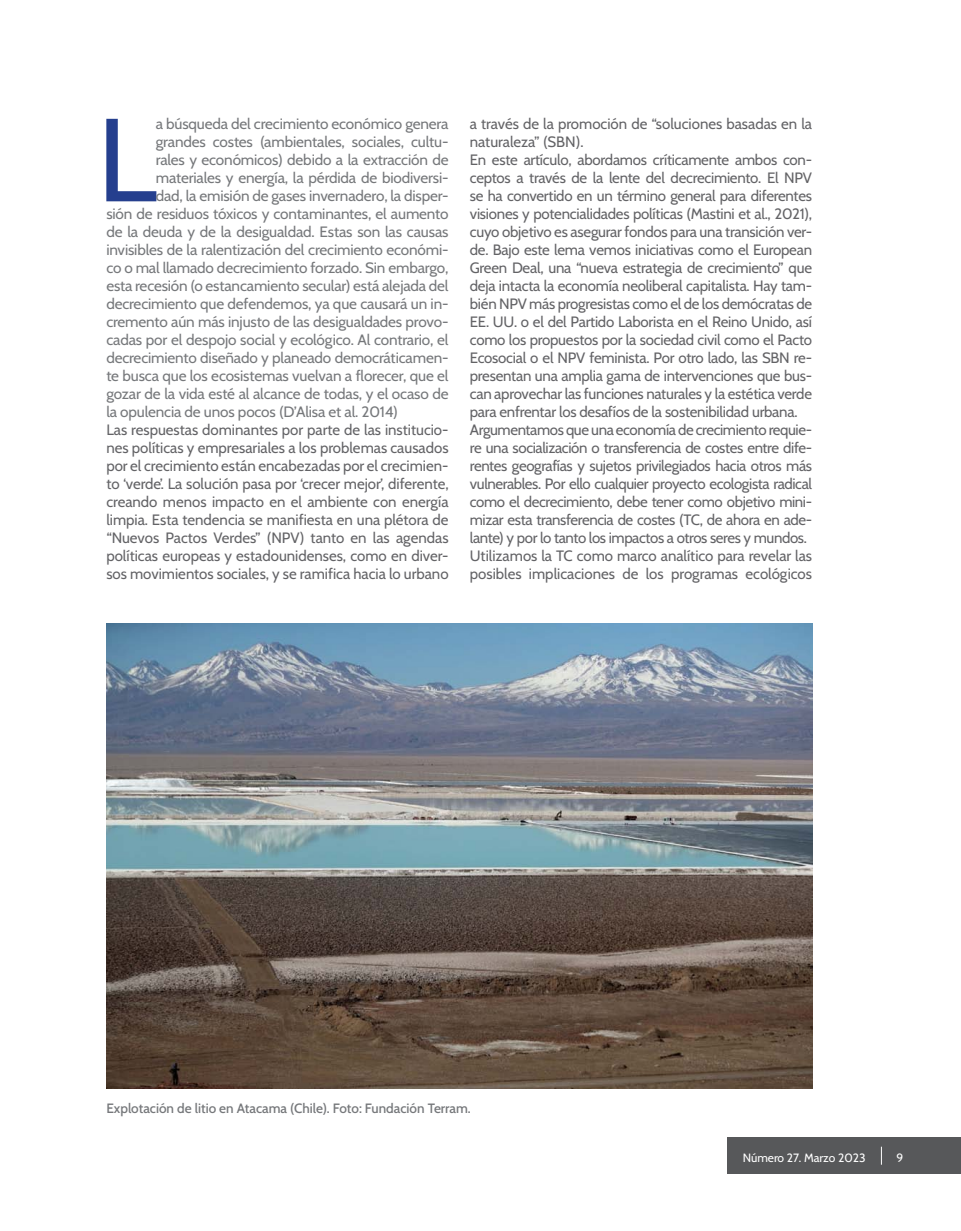
<style>
.page{position:relative;width:961px;height:1231px;background:#fff}
.page>*{position:absolute;margin:0;border:0;box-sizing:border-box;transform-origin:0 0}
.t1{font:117.9px "Cabin";color:#253f8e}
.t2{font:15px/18px "Cabin";letter-spacing:-.015em;color:#636366;text-align:justify}
.t3{font:15px "Cabin";letter-spacing:-.01em;color:#76787b}
.t4{font:500 13.5px "Cabin";color:#76787b}
.t5{font:12px "Cabin";color:#fff}
</style>
<div class="page">
<div style="left:727px;top:1137px;width:234px;height:36px;background:#57585a"></div>
<svg style="left:881px;top:1146px;width:1px;height:18px"></svg>
<img style="left:106px;top:623px;width:706px;height:465px">
<h1 class="t1" style="left:97px;top:67px;width:62px">L</h1>
<p class="t3" style="left:156px;top:112px;width:294px">a búsqueda del crecimiento económico genera</p>
<p class="t3" style="left:156px;top:130px;width:294px">grandes costes (ambientales, sociales, cultu-</p>
<p class="t3" style="left:156px;top:148px;width:294px">rales y económicos) debido a la extracción de</p>
<p class="t3" style="left:156px;top:166px;width:294px">materiales y energía, la pérdida de biodiversi-</p>
<p class="t3" style="left:156px;top:184px;width:294px">dad, la emisión de gases invernadero, la disper-</p>
<p class="t3" style="left:106px;top:202px;width:344px">sión de residuos tóxicos y contaminantes, el aumento</p>
<p class="t3" style="left:106px;top:220px;width:344px">de la deuda y de la desigualdad. Estas son las causas</p>
<p class="t3" style="left:106px;top:238px;width:344px">invisibles de la ralentización del crecimiento económi-</p>
<p class="t3" style="left:106px;top:256px;width:344px">co o mal llamado decrecimiento forzado. Sin embargo,</p>
<p class="t3" style="left:106px;top:274px;width:344px">esta recesión (o estancamiento secular) está alejada del</p>
<p class="t3" style="left:106px;top:292px;width:344px">decrecimiento que defendemos, ya que causará un in-</p>
<p class="t3" style="left:106px;top:310px;width:344px">cremento aún más injusto de las desigualdades provo-</p>
<p class="t3" style="left:106px;top:328px;width:344px">cadas por el despojo social y ecológico. Al contrario, el</p>
<p class="t3" style="left:106px;top:346px;width:344px">decrecimiento diseñado y planeado democráticamen-</p>
<p class="t3" style="left:106px;top:364px;width:344px">te busca que los ecosistemas vuelvan a florecer, que el</p>
<p class="t3" style="left:106px;top:382px;width:344px">gozar de la vida esté al alcance de todas, y el ocaso de</p>
<p class="t3" style="left:106px;top:400px;width:293px">la opulencia de unos pocos (D’Alisa et al. 2014)</p>
<p class="t2" style="left:106px;top:420px;width:344px">Las respuestas dominantes por parte de las institucio&shy;nes políticas y empresariales a los problemas causados por el crecimiento están encabezadas por el crecimien&shy;to ‘verde’. La solución pasa por ‘crecer mejor’, diferente, creando menos impacto en el ambiente con energía limpia. Esta tendencia se manifiesta en una plétora de “Nuevos Pactos Verdes” (NPV) tanto en las agendas políticas europeas y estadounidenses, como en diver&shy;sos movimientos sociales, y se ramifica hacia lo urbano</p>
<p class="t2" style="left:470px;top:114px;width:344px;text-align:left">a través de la promoción de “soluciones basadas en la naturaleza” (SBN).<br>En este artículo, abordamos críticamente ambos con&shy;ceptos a través de la lente del decrecimiento. El NPV se ha convertido en un término general para diferentes visiones y potencialidades políticas (Mastini et al., 2021), cuyo objetivo es asegurar fondos para una transición ver&shy;de. Bajo este lema vemos iniciativas como el European Green Deal, una “nueva estrategia de crecimiento” que deja intacta la economía neoliberal capitalista. Hay tam&shy;bién NPV más progresistas como el de los demócratas de EE. UU. o el del Partido Laborista en el Reino Unido, así como los propuestos por la sociedad civil como el Pacto Ecosocial o el NPV feminista. Por otro lado, las SBN re&shy;presentan una amplia gama de intervenciones que bus&shy;can aprovechar las funciones naturales y la estética verde para enfrentar los desafíos de la sostenibilidad urbana.<br>Argumentamos que una economía de crecimiento requie&shy;re una socialización o transferencia de costes entre dife&shy;rentes geografías y sujetos privilegiados hacia otros más vulnerables. Por ello cualquier proyecto ecologista radical como el decrecimiento, debe tener como objetivo mini&shy;mizar esta transferencia de costes (TC, de ahora en ade&shy;lante) y por lo tanto los impactos a otros seres y mundos.<br>Utilizamos la TC como marco analítico para revelar las posibles implicaciones de los programas ecológicos</p>
<p class="t4" style="left:106px;top:1097px;width:366px">Explotación de litio en Atacama (Chile). Foto: Fundación Terram.</p>
<p class="t5" style="left:742px;top:1147px;width:124px">Número 27. Marzo 2023</p>
<p class="t5" style="left:896px;top:1147px;width:8px">9</p>
</div>
